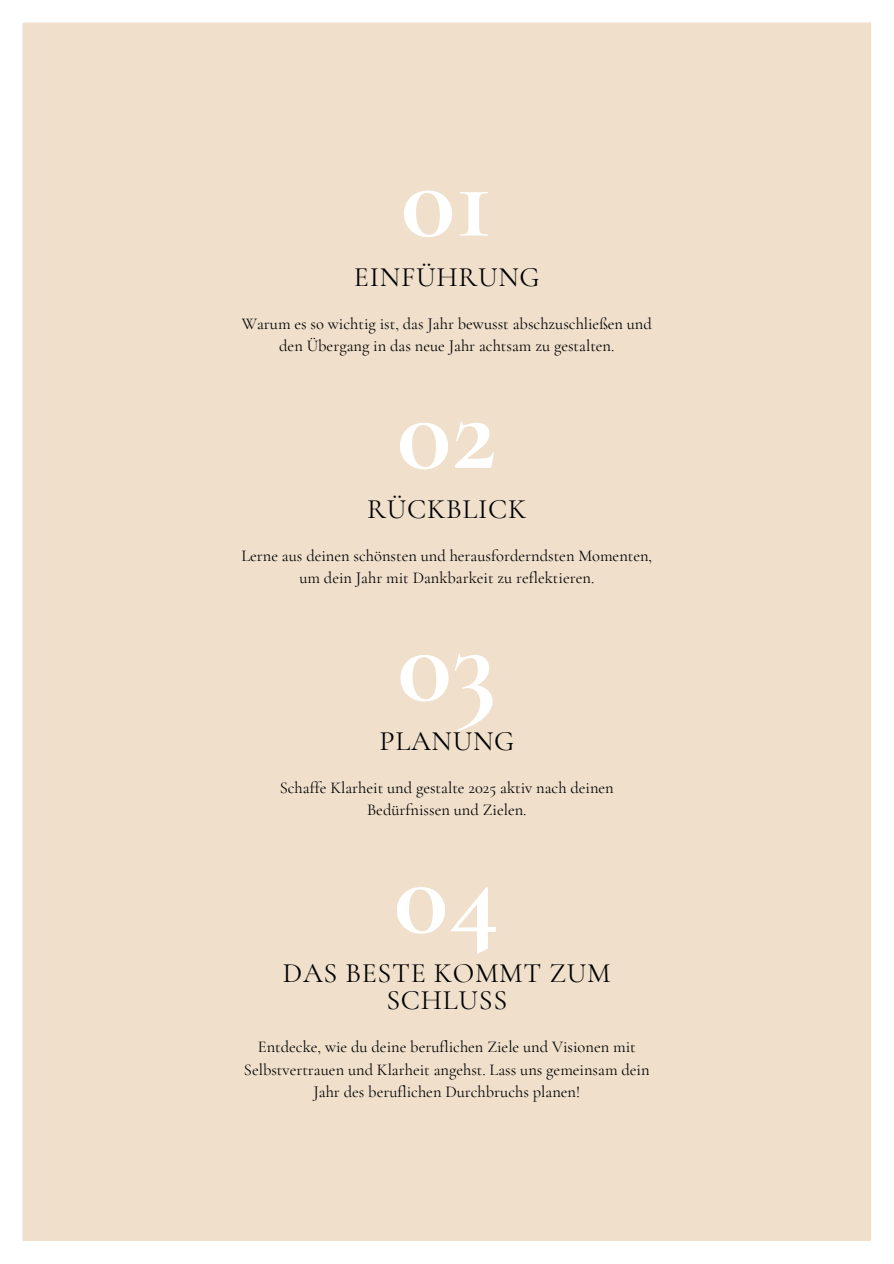
<style>
.page{position:relative;width:894px;height:1264px;background:#fff}
.page>*{position:absolute;margin:0;border:0;box-sizing:border-box;transform-origin:0 0}
.t1{font:700 113.1px "Cormorant Garamond";color:#fff}
.t2{font:28.05px/27px "Cormorant Garamond";letter-spacing:.025em;color:#000;text-align:center}
.t3{font:16.5px/22.5px "Cormorant Garamond";color:#000;text-align:center}
</style>
<div class="page">
<div style="left:22px;top:22px;width:849px;height:1219px;background:#efdfcb"></div>
<h1 class="t1" style="left:401px;top:130px;width:93px">01</h1>
<h2 class="t2" style="left:354px;top:263px;width:187px">EINFÜHRUNG</h2>
<p class="t3" style="left:242px;top:312px;width:411px">Warum es so wichtig ist, das Jahr bewusst abschzuschließen und den Übergang in das neue Jahr achtsam zu gestalten.</p>
<h1 class="t1" style="left:397px;top:362px;width:101px">02</h1>
<h2 class="t2" style="left:367px;top:495px;width:161px">RÜCKBLICK</h2>
<p class="t3" style="left:241px;top:544px;width:412px">Lerne aus deinen schönsten und herausforderndsten Momenten, um dein Jahr mit Dankbarkeit zu reflektieren.</p>
<h1 class="t1" style="left:397px;top:594px;width:100px">03</h1>
<h2 class="t2" style="left:379px;top:727px;width:136px">PLANUNG</h2>
<p class="t3" style="left:280px;top:776px;width:335px">Schaffe Klarheit und gestalte 2025 aktiv nach deinen<br>Bedürfnissen und Zielen.</p>
<h1 class="t1" style="left:394px;top:826px;width:107px">04</h1>
<h2 class="t2" style="left:283px;top:959px;width:329px">DAS BESTE KOMMT ZUM<br>SCHLUSS</h2>
<p class="t3" style="left:244px;top:1035px;width:407px">Entdecke, wie du deine beruflichen Ziele und Visionen mit<br>Selbstvertrauen und Klarheit angehst. Lass uns gemeinsam dein<br>Jahr des beruflichen Durchbruchs planen!</p>
</div>
